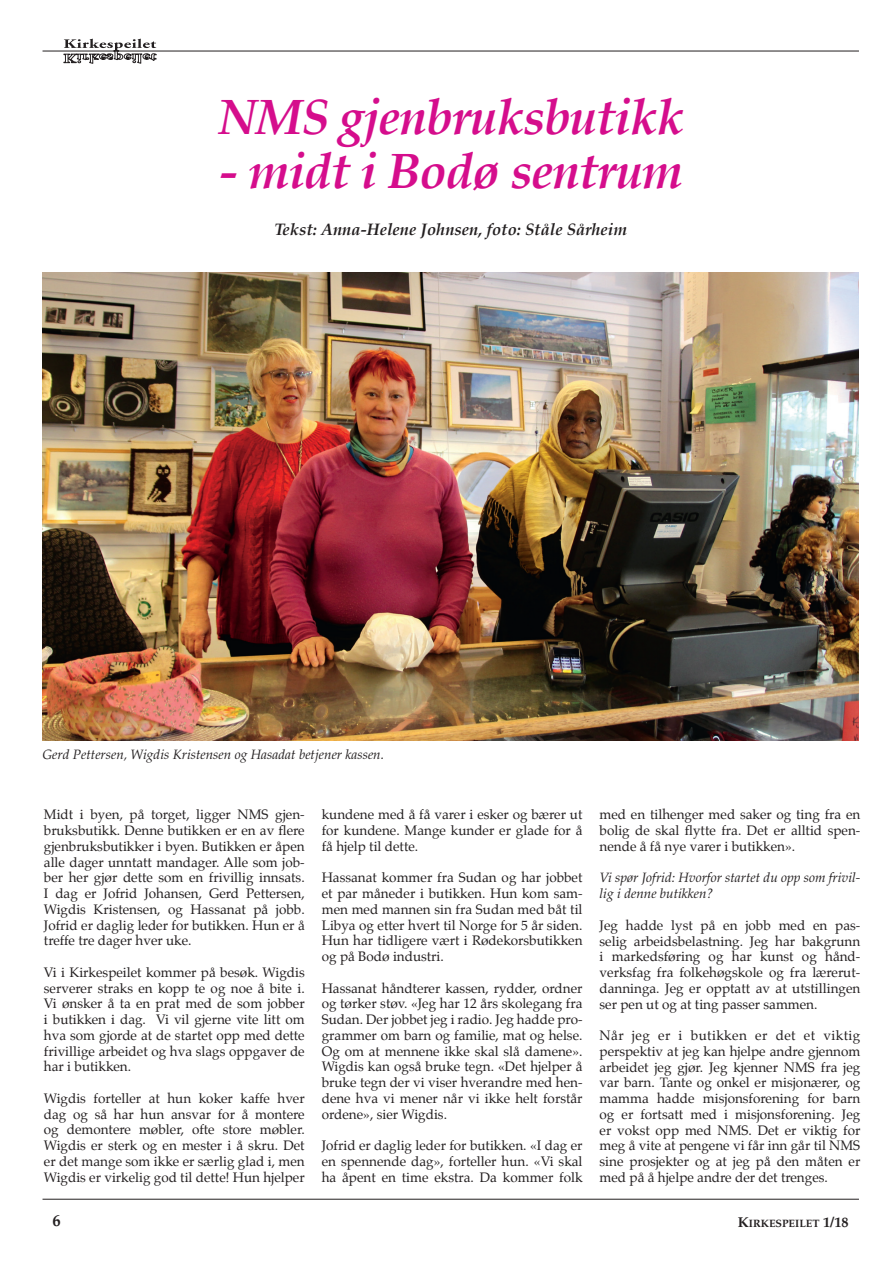
<style>
.page{position:relative;width:893px;height:1263px;background:#fff}
.page>*{position:absolute;margin:0;border:0;box-sizing:border-box;transform-origin:0 0}
.t1{font:italic 700 49.5px "Palatino";letter-spacing:-.02em;color:#d50d8c}
.t2{font:italic 700 16.5px "Palatino";color:#231f20}
.t3{font:700 16.5px "Palatino";color:#231f20}
.t4{font:13.5px/15.8px "Palatino";color:#231f20;text-align:justify}
.t5{font:italic 13.5px/15.8px "Palatino";color:#231f20}
.t6{font:700 10.65px "Palatino";color:#231f20}
.s1{font-size:14.25px}
</style>
<div class="page">
<hr style="left:43px;top:1199px;width:816px;height:1px;background:#231f20">
<hr style="left:43px;top:51px;width:816px;height:1px;background:#231f20">
<svg style="left:64px;top:38px;width:92px;height:26px"></svg>
<img style="left:43px;top:273px;width:815px;height:468px">
<h1 class="t1" style="left:218px;top:87px;width:467px">NMS gjenbruksbutikk</h1>
<h1 class="t1" style="left:219px;top:141px;width:466px">- midt i Bodø sentrum</h1>
<p class="t2" style="left:274px;top:220px;width:354px">Tekst: Anna-Helene Johnsen, foto: Ståle Sårheim</p>
<p class="t5" style="left:43px;top:746px;width:343px">Gerd Pettersen, Wigdis Kristensen og Hasadat betjener kassen.</p>
<p class="t4" style="left:44px;top:808px;width:262px">Midt i byen, på torget, ligger NMS gjen&shy;bruksbutikk. Denne butikken er en av flere gjenbruksbutikker i byen. Butikken er åpen alle dager unntatt mandager. Alle som job&shy;ber her gjør dette som en frivillig innsats.<br>I dag er Jofrid Johansen, Gerd Pettersen, Wigdis Kristensen, og Hassanat på jobb.<br>Jofrid er daglig leder for butikken. Hun er å treffe tre dager hver uke.</p>
<p class="t4" style="left:44px;top:965px;width:262px">Vi i Kirkespeilet kommer på besøk. Wigdis serverer straks en kopp te og noe å bite i.<br>Vi ønsker å ta en prat med de som jobber i butikken i dag. Vi vil gjerne vite litt om hva som gjorde at de startet opp med dette frivillige arbeidet og hva slags oppgaver de har i butikken.</p>
<p class="t4" style="left:44px;top:1091px;width:262px">Wigdis forteller at hun koker kaffe hver dag og så har hun ansvar for å montere og demontere møbler, ofte store møbler.<br>Wigdis er sterk og en mester i å skru. Det er det mange som ikke er særlig glad i, men Wigdis er virkelig god til dette! Hun hjelper</p>
<p class="t4" style="left:322px;top:808px;width:262px">kundene med å få varer i esker og bærer ut for kundene. Mange kunder er glade for å få hjelp til dette.</p>
<p class="t4" style="left:322px;top:871px;width:262px">Hassanat kommer fra Sudan og har jobbet et par måneder i butikken. Hun kom sam&shy;men med mannen sin fra Sudan med båt til Libya og etter hvert til Norge for 5 år siden.<br>Hun har tidligere vært i Rødekorsbutikken og på Bodø industri.</p>
<p class="t4" style="left:322px;top:981px;width:262px">Hassanat håndterer kassen, rydder, ordner og tørker støv. «Jeg har 12 års skolegang fra Sudan. Der jobbet jeg i radio. Jeg hadde pro&shy;grammer om barn og familie, mat og helse.<br>Og om at mennene ikke skal slå damene».<br>Wigdis kan også bruke tegn. «Det hjelper å bruke tegn der vi viser hverandre med hen&shy;dene hva vi mener når vi ikke helt forstår ordene», sier Wigdis.</p>
<p class="t4" style="left:322px;top:1139px;width:262px">Jofrid er daglig leder for butikken. «I dag er en spennende dag», forteller hun. «Vi skal ha åpent en time ekstra. Da kommer folk</p>
<p class="t4" style="left:600px;top:808px;width:262px">med en tilhenger med saker og ting fra en bolig de skal flytte fra. Det er alltid spen&shy;nende å få nye varer i butikken».</p>
<p class="t5" style="left:600px;top:870px;width:262px">Vi spør Jofrid: Hvorfor startet du opp som frivil&shy;lig i denne butikken?</p>
<p class="t4" style="left:600px;top:918px;width:262px">Jeg hadde lyst på en jobb med en pas&shy;selig arbeidsbelastning. Jeg har bakgrunn i markedsføring og har kunst og hånd&shy;verksfag fra folkehøgskole og fra lærerut&shy;danninga. Jeg er opptatt av at utstillingen ser pen ut og at ting passer sammen.</p>
<p class="t4" style="left:600px;top:1029px;width:262px">Når jeg er i butikken er det et viktig perspektiv at jeg kan hjelpe andre gjennom arbeidet jeg gjør. Jeg kjenner NMS fra jeg var barn. Tante og onkel er misjonærer, og mamma hadde misjonsforening for barn og er fortsatt med i misjonsforening. Jeg er vokst opp med NMS. Det er viktig for meg å vite at pengene vi får inn går til NMS sine prosjekter og at jeg på den måten er med på å hjelpe andre der det trenges.</p>
<p class="t3" style="left:53px;top:1211px;width:10px">6</p>
<p class="t6" style="left:738px;top:1217px;width:112px"><span class="s1">K</span>IRKESPEILET <span class="s1">1/18</span></p>
</div>
